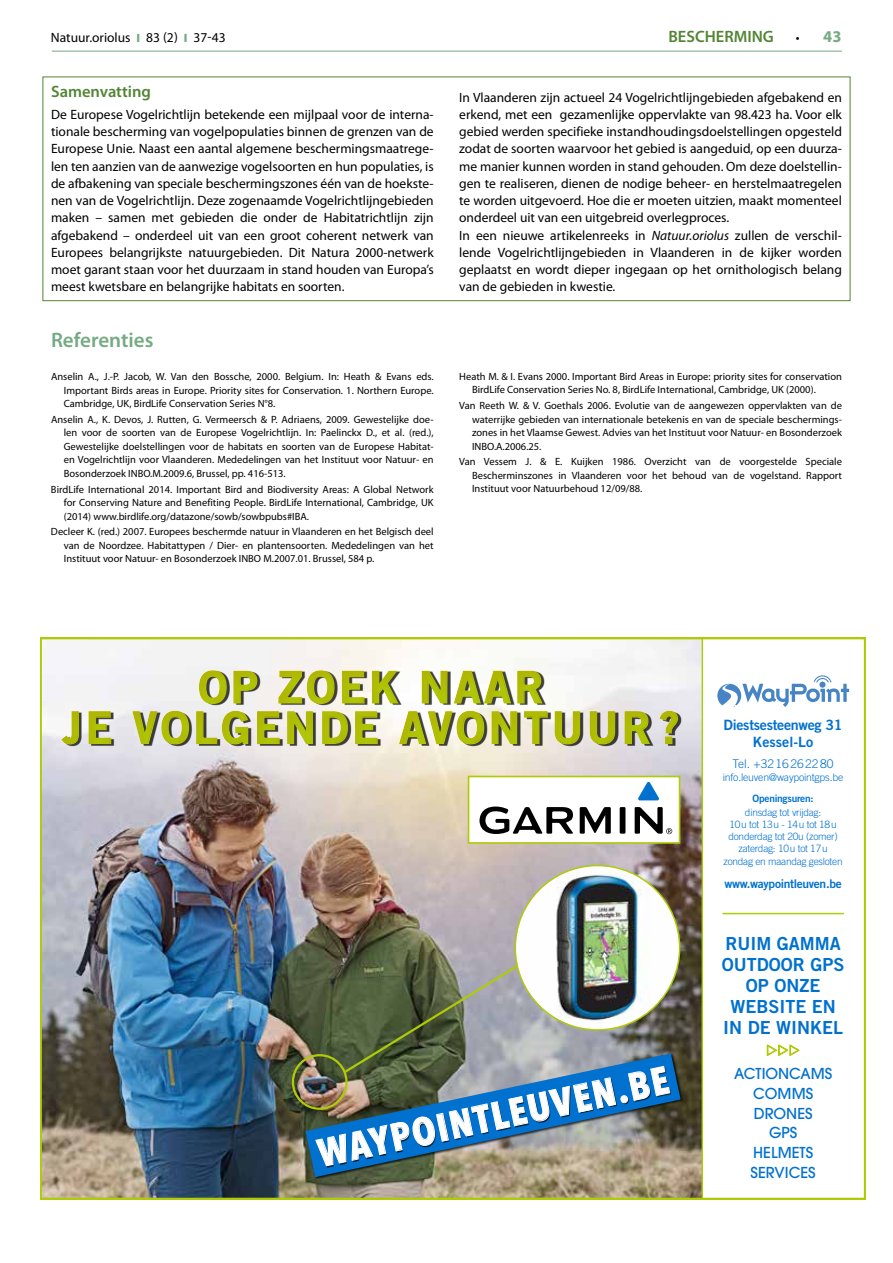
<style>
.page{position:relative;width:893px;height:1263px;background:#fff}
.page>*{position:absolute;margin:0;border:0;box-sizing:border-box;transform-origin:0 0}
.t1{font:43.5px/40.5px "Trade Gothic Bold Two";letter-spacing:.085em;color:#afcb08;text-align:center}
.t2{font:700 38.25px "Avenir Next Condensed";color:#fff}
.t3{font:600 21px "Myriad Pro";color:#75aa84}
.t4{font:18px/21px "Trade Gothic Bold Two";color:#0071ce;text-align:center}
.t5{font:600 16.5px "Myriad Pro";color:#538535}
.t6{font:700 16.5px "Myriad Pro";color:#75aa84}
.t7{font:500 15px/19.8px "Avant Garde";color:#0071ce;text-align:center}
.t8{font:14.25px/17.1px "Trade Gothic Bold Two";letter-spacing:-.02em;color:#0071ce;text-align:center}
.t9{font:13.5px/17.2px "Myriad Pro";color:#000;text-align:justify}
.t10{font:12px "Trade Gothic Bold Two";letter-spacing:-.025em;color:#0071ce}
.t11{font:300 12px "Trade Gothic";color:#0071ce}
.t12{font:10.5px/13.5px "Myriad Pro";color:#000;text-align:justify}
.t13{font:300 10.5px "Trade Gothic";letter-spacing:-.02em;color:#0071ce}
.t14{font:300 10.2px/12.3px "Trade Gothic";letter-spacing:-.025em;color:#0071ce;text-align:center}
.t15{font:10.2px "Trade Gothic Bold Two";letter-spacing:-.025em;color:#0071ce}
.s1{font-weight:900;font-size:12px;color:#75aa84}
.s2{color:#fff}
.s3{font-weight:400;font-size:13.5px;color:#000}
.s4{font-style:italic}
</style>
<div class="page">
<hr style="left:52px;top:51px;width:790px;height:1px;background:#75aa84">
<div style="left:43px;top:77px;width:807px;height:224px;border:1px solid #538535"></div>
<img style="left:40px;top:638px;width:825px;height:561px">
<svg style="left:767px;top:1043px;width:33px;height:14px"></svg>
<p class="t9" style="left:51px;top:29px;width:176px">Natuur.oriolus <span class="s1">I</span> 83 (2) <span class="s1">I</span> <span class="s2">20 30</span></p>
<h3 class="t5" style="left:668px;top:27px;width:107px">BESCHERMING</h3>
<h3 class="t6" style="left:796px;top:25px;width:47px"><span class="s3">•</span> 43</h3>
<p class="t9" style="left:193px;top:29px;width:34px">37-43</p>
<h3 class="t5" style="left:51px;top:83px;width:101px">Samenvatting</h3>
<p class="t9" style="left:51px;top:106px;width:384px">De Europese Vogelrichtlijn betekende een mijlpaal voor de interna&shy;tionale bescherming van vogelpopulaties binnen de grenzen van de Europese Unie. Naast een aantal algemene beschermingsmaatrege&shy;len ten aanzien van de aanwezige vogelsoorten en hun populaties, is de afbakening van speciale beschermingszones één van de hoekste&shy;nen van de Vogelrichtlijn. Deze zogenaamde Vogelrichtlijngebieden maken – samen met gebieden die onder de Habitatrichtlijn zijn afgebakend – onderdeel uit van een groot coherent netwerk van Europees belangrijkste natuurgebieden. Dit Natura 2000-netwerk moet garant staan voor het duurzaam in stand houden van Europa’s meest kwetsbare en belangrijke habitats en soorten.</p>
<h3 class="t3" style="left:51px;top:329px;width:104px">Referenties</h3>
<p class="t12" style="left:64px;top:370px;width:371px;text-indent:-13px">Anselin A., J.-P. Jacob, W. Van den Bossche, 2000. Belgium. In: Heath &amp; Evans eds.<br>Important Birds areas in Europe. Priority sites for Conservation. 1. Northern Europe.<br>Cambridge, UK, BirdLife Conservation Series N°8.</p>
<p class="t12" style="left:64px;top:413px;width:371px;text-indent:-13px">Anselin A., K. Devos, J. Rutten, G. Vermeersch &amp; P. Adriaens, 2009. Gewestelijke doe&shy;len voor de soorten van de Europese Vogelrichtlijn. In: Paelinckx D., et al. (red.), Gewestelijke doelstellingen voor de habitats en soorten van de Europese Habitat&shy;en Vogelrichtlijn voor Vlaanderen. Mededelingen van het Instituut voor Natuur- en Bosonderzoek INBO.M.2009.6, Brussel, pp. 416-513.</p>
<p class="t12" style="left:64px;top:482px;width:371px;text-indent:-13px">BirdLife International 2014. Important Bird and Biodiversity Areas: A Global Network for Conserving Nature and Benefiting People. BirdLife International, Cambridge, UK (2014) www.birdlife.org/datazone/sowb/sowbpubs#IBA.</p>
<p class="t12" style="left:64px;top:525px;width:371px;text-indent:-13px">Decleer K. (red.) 2007. Europees beschermde natuur in Vlaanderen en het Belgisch deel van de Noordzee. Habitattypen / Dier- en plantensoorten. Mededelingen van het Instituut voor Natuur- en Bosonderzoek INBO M.2007.01. Brussel, 584 p.</p>
<p class="t9" style="left:459px;top:89px;width:384px;text-align:left">In Vlaanderen zijn actueel 24 Vogelrichtlijngebieden afgebakend en erkend, met een gezamenlijke oppervlakte van 98.423 ha. Voor elk gebied werden specifieke instandhoudingsdoelstellingen opgesteld zodat de soorten waarvoor het gebied is aangeduid, op een duurza&shy;me manier kunnen worden in stand gehouden. Om deze doelstellin&shy;gen te realiseren, dienen de nodige beheer- en herstelmaatregelen te worden uitgevoerd. Hoe die er moeten uitzien, maakt momenteel onderdeel uit van een uitgebreid overlegproces.<br>In een nieuwe artikelenreeks in <span class="s4">Natuur.oriolus</span> zullen de verschil&shy;lende Vogelrichtlijngebieden in Vlaanderen in de kijker worden geplaatst en wordt dieper ingegaan op het ornithologisch belang van de gebieden in kwestie.</p>
<p class="t12" style="left:472px;top:370px;width:371px;text-indent:-13px">Heath M. &amp; I. Evans 2000. Important Bird Areas in Europe: priority sites for conservation<br>BirdLife Conservation Series No. 8, BirdLife International, Cambridge, UK (2000).</p>
<p class="t12" style="left:472px;top:399px;width:371px;text-indent:-13px">Van Reeth W. &amp; V. Goethals 2006. Evolutie van de aangewezen oppervlakten van de waterrijke gebieden van internationale betekenis en van de speciale beschermings&shy;zones in het Vlaamse Gewest. Advies van het Instituut voor Natuur- en Bosonderzoek INBO.A.2006.25.</p>
<p class="t12" style="left:472px;top:455px;width:371px;text-indent:-13px">Van Vessem J. &amp; E. Kuijken 1986. Overzicht van de voorgestelde Speciale Bescherminszones in Vlaanderen voor het behoud van de vogelstand. Rapport Instituut voor Natuurbehoud 12/09/88.</p>
<h1 class="t1" style="left:63px;top:666px;width:618px">OP ZOEK NAAR<br>JE VOLGENDE AVONTUUR ?</h1>
<h2 class="t2" style="left:314px;top:1131px;width:359px;rotate:-12deg">WAYPOINTLEUVEN.BE</h2>
<h3 class="t8" style="left:723px;top:716px;width:121px">Diestsesteenweg 31<br>Kessel-Lo</h3>
<p class="t11" style="left:733px;top:757px;width:102px">Tel. +3216262280</p>
<p class="t13" style="left:723px;top:771px;width:122px">info.leuven@waypointgps.be</p>
<p class="t15" style="left:753px;top:791px;width:62px">Openingsuren:</p>
<p class="t14" style="left:723px;top:806px;width:121px">dinsdag tot vrijdag:<br>10u tot 13u - 14u tot 18u donderdag tot 20u (zomer) zaterdag: 10u tot 17u zondag en maandag gesloten</p>
<p class="t10" style="left:724px;top:876px;width:119px">www.waypointleuven.be</p>
<h3 class="t4" style="left:722px;top:933px;width:124px">RUIM GAMMA<br>OUTDOOR GPS<br>OP ONZE<br>WEBSITE EN<br>IN DE WINKEL</h3>
<h3 class="t7" style="left:734px;top:1063px;width:100px">ACTIONCAMS<br>COMMS<br>DRONES<br>GPS<br>HELMETS<br>SERVICES</h3>
</div>
